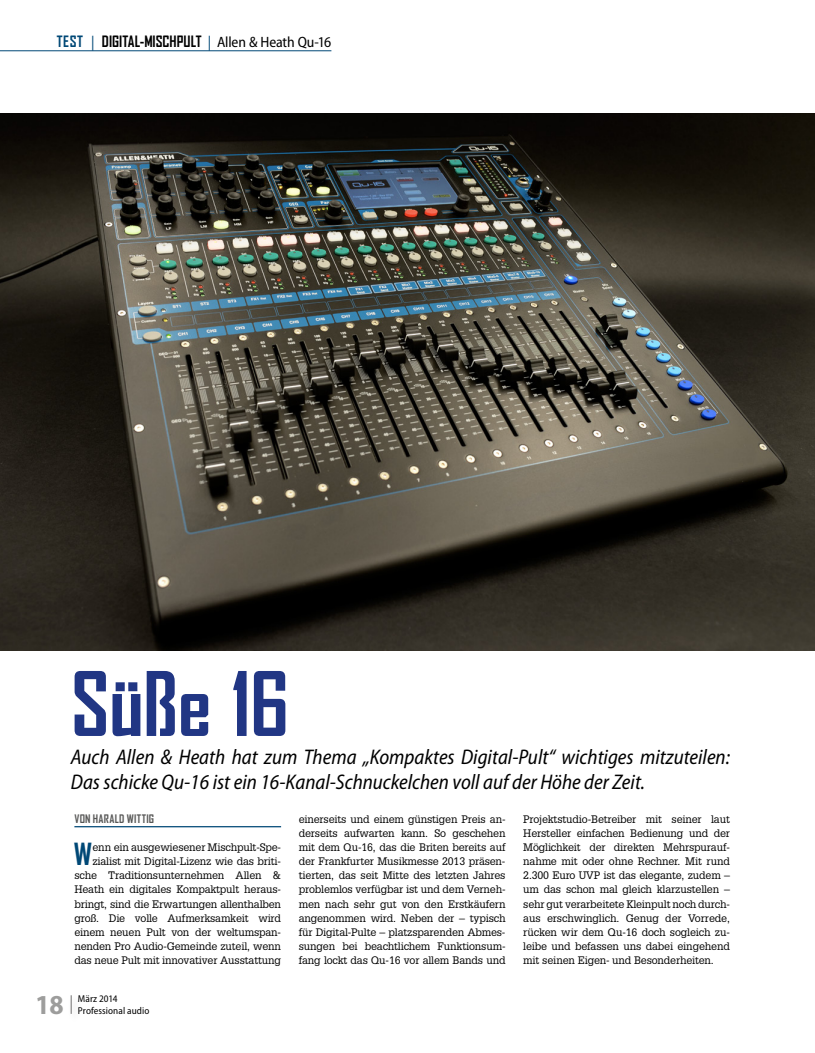
<style>
.page{position:relative;width:815px;height:1053px;background:#fff}
.page>*{position:absolute;margin:0;border:0;box-sizing:border-box;transform-origin:0 0}
.t1{font:700 85px "Agency FB";letter-spacing:-.005em;color:#213684}
.t2{font:700 29.12px "Agency FB";color:#004876}
.t3{font:700 semi-condensed 27.5px "Myriad Pro";color:#9d9d9c}
.t4{font:italic semi-condensed 21.25px/25px "Myriad Pro";color:#000}
.t5{font:700 15px "Agency FB";color:#000}
.t6{font:700 11.25px "Agency FB";letter-spacing:.025em;color:#575756}
.t7{font:10.62px/14.1px "Glypha LT Std";letter-spacing:-.015em;color:#000;text-align:justify}
.t8{font:semi-condensed 10px/11.9px "Myriad Pro";letter-spacing:.005em;color:#000}
.s1{color:#004876}
.s2{font-family:"Myriad Pro";font-weight:400;font-stretch:semi-condensed;color:#004876}
.s3{font-family:"Myriad Pro";font-weight:400;font-stretch:semi-condensed}
</style>
<div class="page">
<svg style="left:71px;top:995px;width:1px;height:18px"></svg>
<img style="left:0;top:113px;width:815px;height:537px">
<hr style="left:74px;top:826px;width:207px;height:1px;background:#004876">
<hr style="left:0;top:50px;width:331px;height:1px;background:#004876">
<h3 class="t5" style="left:57px;top:32px;width:276px"><span class="s1">TEST</span> <span class="s2">|</span> DIGITAL-MISCHPULT <span class="s2">|</span> <span class="s3">Allen &amp; Heath Qu-16</span></h3>
<h1 class="t1" style="left:71px;top:651px;width:220px">Süße 16</h1>
<h3 class="t4" style="left:71px;top:744px;width:661px">Auch Allen &amp; Heath hat zum Thema „Kompaktes Digital-Pult“ wichtiges mitzuteilen:<br>Das schicke Qu-16 ist ein 16-Kanal-Schnuckelchen voll auf der Höhe der Zeit.</h3>
<p class="t6" style="left:74px;top:811px;width:81px">VON HARALD WITTIG</p>
<h2 class="t2" style="left:74px;top:836px;width:20px">W</h2>
<p class="t7" style="left:74px;top:839px;width:208px;text-align:right">enn ein ausgewiesener Mischpult-Spe&shy;zialist mit Digital-Lizenz wie das briti&shy;sche Traditionsunternehmen Allen &amp; Heath ein digitales Kompaktpult heraus&shy;bringt, sind die Erwartungen allenthalben groß. Die volle Aufmerksamkeit wird einem neuen Pult von der weltumspan&shy;nenden Pro Audio-Gemeinde zuteil, wenn das neue Pult mit innovativer Ausstattung</p>
<h3 class="t3" style="left:35px;top:989px;width:30px">18</h3>
<p class="t8" style="left:78px;top:992px;width:73px">März 2014<br>Professional audio</p>
<p class="t7" style="left:299px;top:811px;width:208px">einerseits und einem günstigen Preis an&shy;derseits aufwarten kann. So geschehen mit dem Qu-16, das die Briten bereits auf der Frankfurter Musikmesse 2013 präsen&shy;tierten, das seit Mitte des letzten Jahres problemlos verfügbar ist und dem Verneh&shy;men nach sehr gut von den Erstkäufern angenommen wird. Neben der – typisch für Digital-Pulte – platzsparenden Abmes&shy;sungen bei beachtlichem Funktionsum&shy;fang lockt das Qu-16 vor allem Bands und</p>
<p class="t7" style="left:523px;top:811px;width:208px">Projektstudio-Betreiber mit seiner laut Hersteller einfachen Bedienung und der Möglichkeit der direkten Mehrspurauf&shy;nahme mit oder ohne Rechner. Mit rund 2.300 Euro UVP ist das elegante, zudem – um das schon mal gleich klarzustellen – sehr gut verarbeitete Kleinpult noch durch&shy;aus erschwinglich. Genug der Vorrede, rücken wir dem Qu-16 doch sogleich zu&shy;leibe und befassen uns dabei eingehend mit seinen Eigen- und Besonderheiten.</p>
</div>
